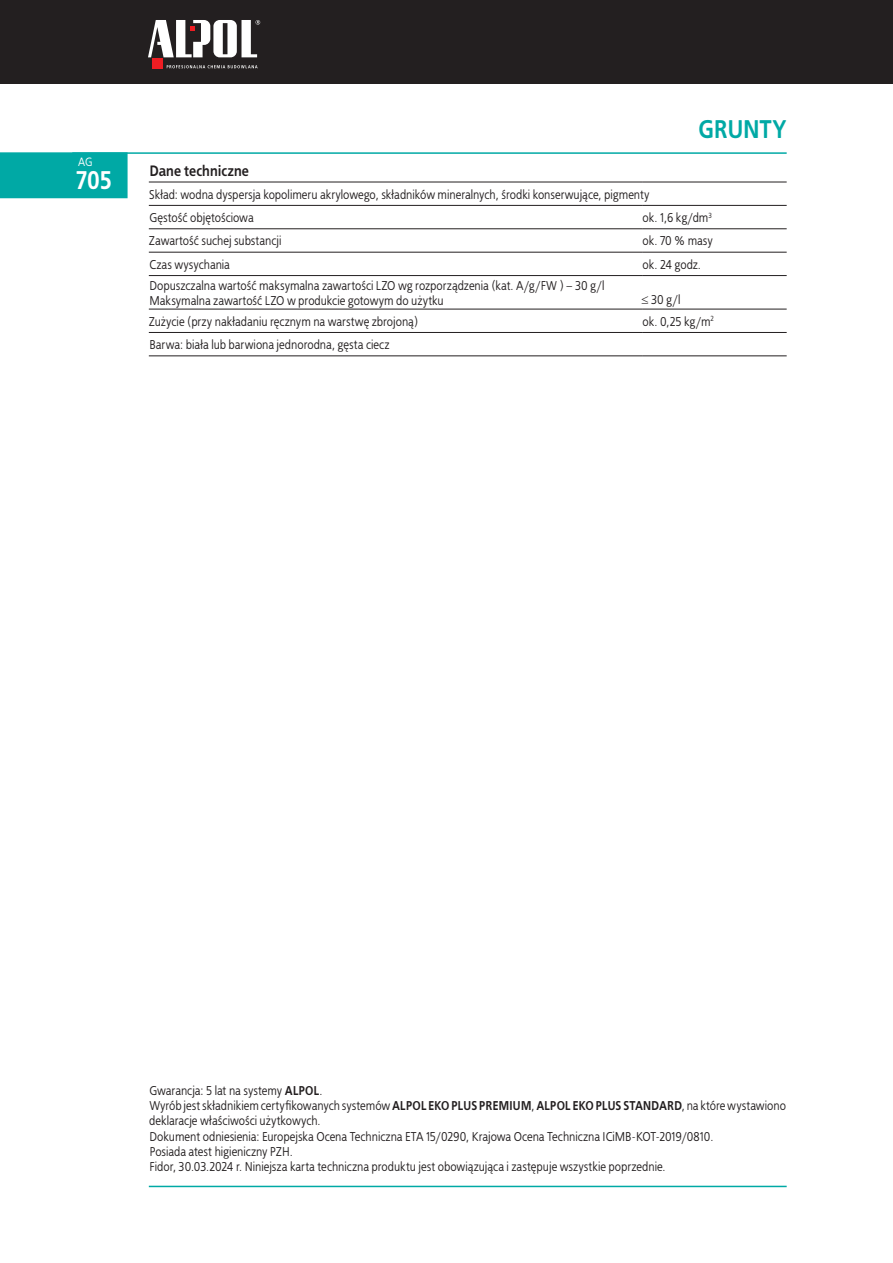
<style>
.page{position:relative;width:893px;height:1263px;background:#fff}
.page>*{position:absolute;margin:0;border:0;box-sizing:border-box;transform-origin:0 0}
.t1{font:700 25.5px "EFN Bureau COT";color:#00a9a5}
.t2{font:700 25.5px "EFN Bureau COT";color:#fff}
.t3{font:700 15px "EFN Bureau COT";color:#231f20}
.t4{font:12.75px/15.3px "EFN Bureau COT";letter-spacing:.01em;color:#231f20}
.t5{font:12px "EFN Bureau COT";color:#fff}
.s1{font-weight:700}
</style>
<div class="page">
<div style="left:0;top:0;width:893px;height:84px;background:#231f20"></div>
<svg style="left:167px;top:65px;width:91px;height:3px"></svg>
<div style="left:152px;top:58px;width:11px;height:11px;background:#ee1d23"></div>
<svg style="left:148px;top:20px;width:112px;height:37px"></svg>
<hr style="left:149px;top:182px;width:493px;height:1px;background:#231f20">
<hr style="left:642px;top:182px;width:145px;height:1px;background:#231f20">
<hr style="left:149px;top:205px;width:493px;height:1px;background:#231f20">
<hr style="left:642px;top:205px;width:145px;height:1px;background:#231f20">
<hr style="left:149px;top:228px;width:493px;height:1px;background:#231f20">
<hr style="left:642px;top:228px;width:145px;height:1px;background:#231f20">
<hr style="left:149px;top:252px;width:493px;height:1px;background:#231f20">
<hr style="left:642px;top:252px;width:145px;height:1px;background:#231f20">
<hr style="left:149px;top:275px;width:493px;height:1px;background:#231f20">
<hr style="left:642px;top:275px;width:145px;height:1px;background:#231f20">
<hr style="left:149px;top:309px;width:493px;height:1px;background:#231f20">
<hr style="left:642px;top:309px;width:145px;height:1px;background:#231f20">
<hr style="left:149px;top:332px;width:493px;height:1px;background:#231f20">
<hr style="left:642px;top:332px;width:145px;height:1px;background:#231f20">
<hr style="left:149px;top:355px;width:493px;height:1px;background:#231f20">
<hr style="left:642px;top:355px;width:145px;height:1px;background:#231f20">
<hr style="left:149px;top:1186px;width:638px;height:1px;background:#00a9a5">
<hr style="left:72px;top:152px;width:715px;height:2px;background:#00a9a5">
<div style="left:0;top:152px;width:128px;height:46px;background:#00a9a5"></div>
<p class="t5" style="left:78px;top:155px;width:16px">AG</p>
<h1 class="t2" style="left:76px;top:164px;width:38px">705</h1>
<h1 class="t1" style="left:698px;top:113px;width:90px">GRUNTY</h1>
<p class="t3" style="left:150px;top:161px;width:101px">Dane techniczne</p>
<p class="t4" style="left:149px;top:183px;width:502px;line-height:23.4px">Skład: wodna dyspersja kopolimeru akrylowego, składników mineralnych, środki konserwujące, pigmenty<br>Gęstość objętościowa</p>
<p class="t4" style="left:643px;top:210px;width:71px">ok. 1,6 kg/dm<sup>3</sup></p>
<p class="t4" style="left:149px;top:234px;width:134px">Zawartość suchej substancji</p>
<p class="t4" style="left:643px;top:234px;width:72px">ok. 70 % masy</p>
<p class="t4" style="left:149px;top:257px;width:82px">Czas wysychania</p>
<p class="t4" style="left:643px;top:257px;width:60px">ok. 24 godz.</p>
<p class="t4" style="left:150px;top:278px;width:456px">Dopuszczalna wartość maksymalna zawartości LZO wg rozporządzenia (kat. A/g/FW ) – 30 g/l<br>Maksymalna zawartość LZO w produkcie gotowym do użytku</p>
<p class="t4" style="left:642px;top:293px;width:40px">≤ 30 g/l</p>
<p class="t4" style="left:149px;top:314px;width:271px">Zużycie (przy nakładaniu ręcznym na warstwę zbrojoną)</p>
<p class="t4" style="left:643px;top:314px;width:73px">ok. 0,25 kg/m<sup>2</sup></p>
<p class="t4" style="left:150px;top:337px;width:242px">Barwa: biała lub barwiona jednorodna, gęsta ciecz</p>
<p class="t4" style="left:149px;top:1083px;width:638px">Gwarancja: 5 lat na systemy <span class="s1">ALPOL</span>.<br>Wyrób jest składnikiem certyfikowanych systemów <span class="s1">ALPOL EKO PLUS PREMIUM</span>, <span class="s1">ALPOL EKO PLUS STANDARD</span>, na które wystawiono deklaracje właściwości użytkowych.<br>Dokument odniesienia: Europejska Ocena Techniczna ETA 15/0290, Krajowa Ocena Techniczna ICiMB-KOT-2019/0810.<br>Posiada atest higieniczny PZH.<br>Fidor, 30.03.2024 r. Niniejsza karta techniczna produktu jest obowiązująca i zastępuje wszystkie poprzednie.</p>
</div>
